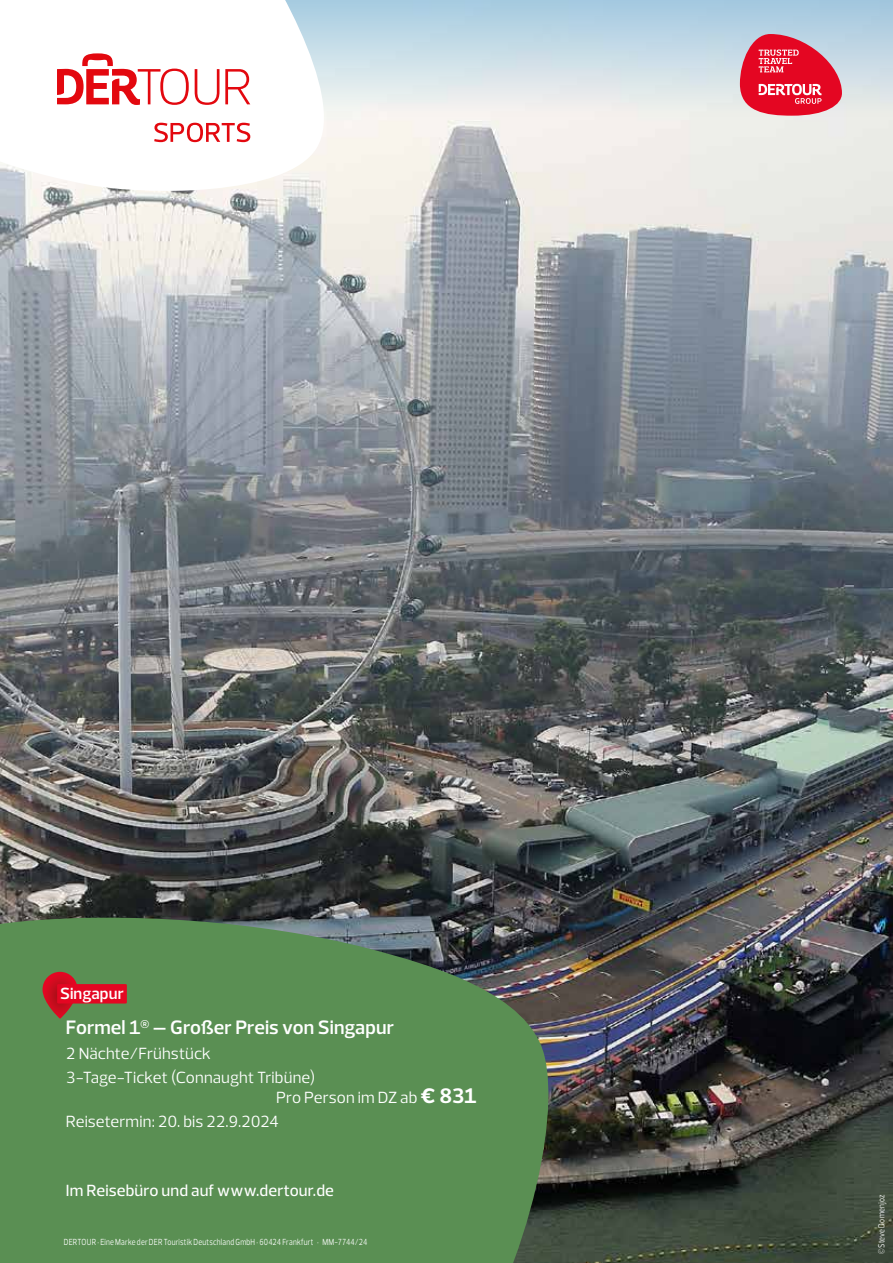
<style>
.page{position:relative;width:893px;height:1263px;background:#fff}
.page>*{position:absolute;margin:0;border:0;box-sizing:border-box;transform-origin:0 0}
.t1{font:600 19.8px "Prelo";letter-spacing:.005em;color:#fff}
.t2{font:16.5px/24.5px "Prelo";letter-spacing:.005em;color:#fff}
.t3{font:500 16.5px "Prelo";letter-spacing:.01em;color:#fff}
.t4{font:600 16.5px "Prelo";letter-spacing:.01em;color:#fff}
.t5{font:9px "Prelo";letter-spacing:.03em;color:#fff;scale:.8 1}
.s1{font-weight:700;font-size:21.45px}
</style>
<div class="page">
<img style="left:0;top:117px;width:893px;height:1146px">
<svg style="left:0;top:911px;width:561px;height:352px;background:#588753"></svg>
<svg style="left:43px;top:972px;width:35px;height:46px"></svg>
<div style="left:57px;top:984px;width:70px;height:19px;background:#e40622"></div>
<div style="left:0;top:0;width:893px;height:117px;background:linear-gradient(to bottom,#a3c9e0,#f5f3ee)"></div>
<svg style="left:0;top:0;width:349px;height:197px"></svg>
<svg style="left:195px;top:69px;width:24px;height:36px"></svg>
<svg style="left:225px;top:69px;width:25px;height:35px"></svg>
<svg style="left:57px;top:53px;width:132px;height:52px"></svg>
<svg style="left:154px;top:123px;width:96px;height:19px"></svg>
<svg style="left:740px;top:34px;width:102px;height:82px;background:#e04c61"></svg>
<p class="t4" style="left:60px;top:984px;width:65px">Singapur</p>
<p class="t1" style="left:66px;top:1015px;width:330px">Formel 1<sup>®</sup> – Großer Preis von Singapur</p>
<p class="t2" style="left:66px;top:1041px;width:251px">2 Nächte/Frühstück<br>3-Tage-Ticket (Connaught Tribüne)</p>
<p class="t2" style="left:66px;top:1085px;width:413px;text-indent:210px">Pro Person im DZ ab <span class="s1">€ 831<br></span>Reisetermin: 20. bis 22.9.2024</p>
<p class="t3" style="left:66px;top:1180px;width:270px">Im Reisebüro und auf www.dertour.de</p>
<p class="t5" style="left:64px;top:1236px;width:381px">DERTOUR · Eine Marke der DER Touristik Deutschland GmbH · 60424 Frankfurt · MM-7744/24</p>
<p class="t5" style="left:876px;top:1254px;width:76px;rotate:-90deg">© Steve Domenjoz</p>
</div>
